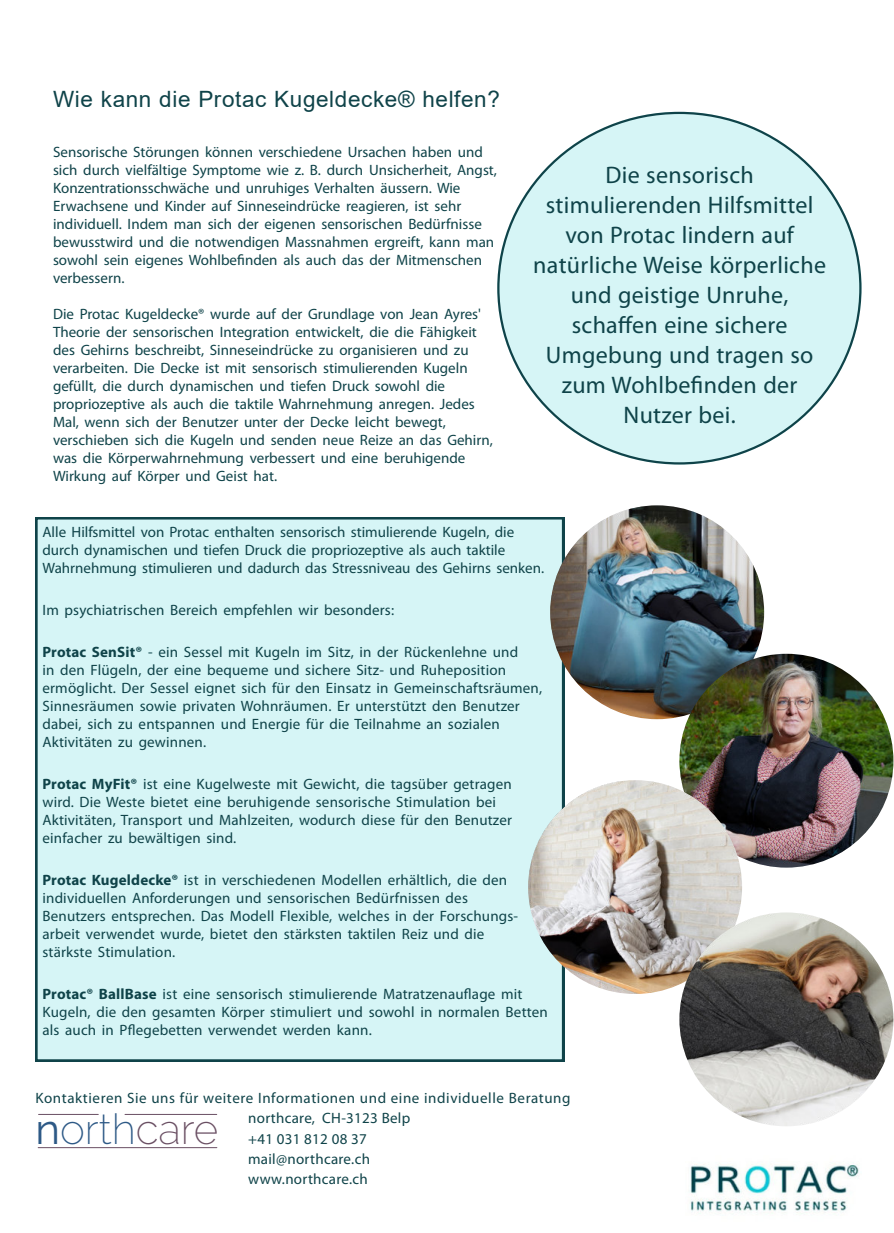
<style>
.page{position:relative;width:894px;height:1233px;background:#fff}
.page>*{position:absolute;margin:0;border:0;box-sizing:border-box;transform-origin:0 0}
.t1{font:200 42.15px "Raleway";color:#2d5986}
.t2{font:24px/30px "Myriad Pro";letter-spacing:.015em;color:#0f4349;text-align:center}
.t3{font:22.5px "Arial";letter-spacing:.025em;color:#0f4349}
.t4{font:15px/18px "Myriad Pro";letter-spacing:.005em;color:#0f4349}
.t5{font:15px/20.2px "Myriad Pro";letter-spacing:.04em;color:#0f4349}
.s1{font-weight:700}
.s2{font-weight:400}
.s3{color:#6a4f63}
</style>
<div class="page">
<svg style="left:497px;top:112px;width:364px;height:353px"></svg>
<div style="left:35px;top:517px;width:529px;height:545px;background:#d6f5f6"></div>
<img style="left:690px;top:1162px;width:169px;height:52px">
<img style="left:550px;top:505px;width:214px;height:214px;border-radius:50%">
<img style="left:679px;top:654px;width:214px;height:214px;border-radius:50%">
<img style="left:528px;top:780px;width:213px;height:214px;border-radius:50%">
<img style="left:679px;top:912px;width:214px;height:214px;border-radius:50%">
<hr style="left:125px;top:1114px;width:92px;height:1px;background:#6a4f63">
<hr style="left:39px;top:1114px;width:59px;height:1px;background:#6a4f63">
<hr style="left:38px;top:1147px;width:179px;height:1px;background:#6a4f63">
<h3 class="t3" style="left:53px;top:91px;width:448px">Wie kann die Protac Kugeldecke® helfen?</h3>
<p class="t4" style="left:53px;top:145px;width:445px">Sensorische Störungen können verschiedene Ursachen haben und sich durch vielfältige Symptome wie z. B. durch Unsicherheit, Angst, Konzentrationsschwäche und unruhiges Verhalten äussern. Wie Erwachsene und Kinder auf Sinneseindrücke reagieren, ist sehr individuell. Indem man sich der eigenen sensorischen Bedürfnisse bewusstwird und die notwendigen Massnahmen ergreift, kann man sowohl sein eigenes Wohlbefinden als auch das der Mitmenschen verbessern.</p>
<p class="t4" style="left:53px;top:307px;width:441px">Die Protac Kugeldecke® wurde auf der Grundlage von Jean Ayres' Theorie der sensorischen Integration entwickelt, die die Fähigkeit des Gehirns beschreibt, Sinneseindrücke zu organisieren und zu verarbeiten. Die Decke ist mit sensorisch stimulierenden Kugeln gefüllt, die durch dynamischen und tiefen Druck sowohl die propriozeptive als auch die taktile Wahrnehmung anregen. Jedes Mal, wenn sich der Benutzer unter der Decke leicht bewegt, verschieben sich die Kugeln und senden neue Reize an das Gehirn, was die Körperwahrnehmung verbessert und eine beruhigende Wirkung auf Körper und Geist hat.</p>
<h2 class="t2" style="left:533px;top:162px;width:294px">Die sensorisch stimulierenden Hilfsmittel von Protac lindern auf natürliche Weise körperliche und geistige Unruhe, schaffen eine sichere<br>Umgebung und tragen so zum Wohlbefinden der<br>Nutzer bei.</h2>
<p class="t4" style="left:42px;top:524px;width:503px">Alle Hilfsmittel von Protac enthalten sensorisch stimulierende Kugeln, die durch dynamischen und tiefen Druck die propriozeptive als auch taktile<br>Wahrnehmung stimulieren und dadurch das Stressniveau des Gehirns senken.</p>
<p class="t4" style="left:42px;top:602px;width:353px">Im psychiatrischen Bereich empfehlen wir besonders:</p>
<p class="t4" style="left:42px;top:644px;width:501px"><span class="s1">Protac SenSit®</span> - ein Sessel mit Kugeln im Sitz, in der Rückenlehne und<br>in den Flügeln, der eine bequeme und sichere Sitz- und Ruheposition ermöglicht. Der Sessel eignet sich für den Einsatz in Gemeinschaftsräumen, Sinnesräumen sowie privaten Wohnräumen. Er unterstützt den Benutzer dabei, sich zu entspannen und Energie für die Teilnahme an sozialen Aktivitäten zu gewinnen.</p>
<p class="t4" style="left:42px;top:776px;width:471px"><span class="s1">Protac MyFit®</span> ist eine Kugelweste mit Gewicht, die tagsüber getragen wird. Die Weste bietet eine beruhigende sensorische Stimulation bei Aktivitäten, Transport und Mahlzeiten, wodurch diese für den Benutzer einfacher zu bewältigen sind.</p>
<p class="t4" style="left:42px;top:872px;width:477px"><span class="s1">Protac Kugeldecke®</span> ist in verschiedenen Modellen erhältlich, die den individuellen Anforderungen und sensorischen Bedürfnissen des Benutzers entsprechen. Das Modell Flexible, welches in der Forschungs&shy;arbeit verwendet wurde, bietet den stärksten taktilen Reiz und die stärkste Stimulation.</p>
<p class="t4" style="left:42px;top:986px;width:507px"><span class="s1">Protac® BallBase</span> ist eine sensorisch stimulierende Matratzenauflage mit<br>Kugeln, die den gesamten Körper stimuliert und sowohl in normalen Betten als auch in Pflegebetten verwendet werden kann.</p>
<p class="t5" style="left:248px;top:1089px;width:324px;text-indent:-213px">Kontaktieren Sie uns für weitere Informationen und eine individuelle Beratung northcare, CH-3123 Belp<br>+41 031 812 08 37<br>mail@northcare.ch<br>www.northcare.ch</p>
<h1 class="t1" style="left:35px;top:1104px;width:184px"><span class="s2">n</span>orth<span class="s3">care</span></h1>
</div>
